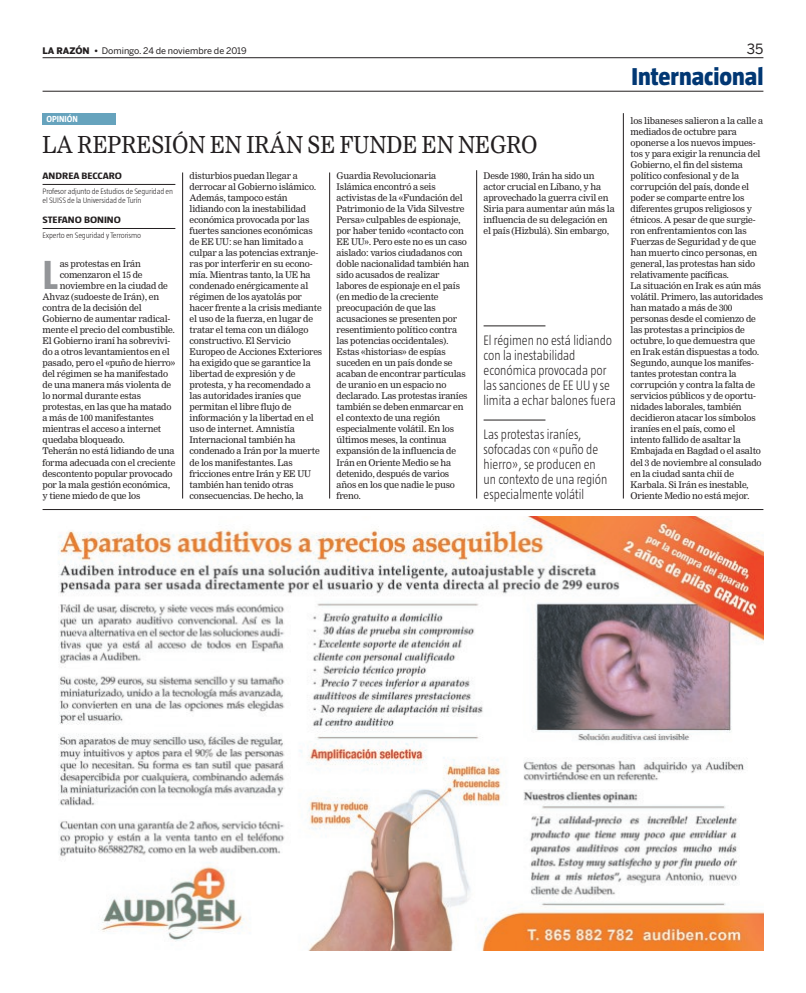
<style>
.page{position:relative;width:806px;height:993px;background:#fff}
.page>*{position:absolute;margin:0;border:0;box-sizing:border-box;transform-origin:0 0}
.t1{font:700 41.6px "Taz";color:#939598}
.t2{font:800 25px "Taz";color:#013773}
.t3{font:23px "Nimrod MT Std";color:#231f20;scale:.9 1}
.t4{font:300 14px/15px "Taz";color:#231f20;scale:.9 1}
.t5{font:14px "Benton Sans";color:#231f20}
.t6{font:700 9.5px "Taz";color:#231f20;scale:1.2 1}
.t7{font:9px/11px "Nimrod MT Std";letter-spacing:-.02em;color:#231f20}
.t8{font:9px "Benton Sans";color:#231f20}
.t9{font:700 9px "Taz";color:#fff}
.t10{font:300 8px/9px "Taz";letter-spacing:-.015em;color:#231f20}
.s1{font-weight:900}
</style>
<div class="page">
<hr style="left:43px;top:57px;width:720px;height:1px;background:#231f20">
<hr style="left:43px;top:91px;width:720px;height:1px;background:#231f20">
<hr style="left:43px;top:509px;width:720px;height:1px;background:#231f20">
<div style="left:43px;top:113px;width:73px;height:11px;background:#66a3bd"></div>
<hr style="left:182px;top:172px;width:1px;height:326px;background:#231f20">
<hr style="left:329px;top:172px;width:1px;height:326px;background:#231f20">
<hr style="left:476px;top:170px;width:1px;height:328px;background:#231f20">
<hr style="left:622px;top:113px;width:1px;height:385px;background:#231f20">
<hr style="left:43px;top:184px;width:132px;height:1px;background:#231f20">
<hr style="left:43px;top:228px;width:132px;height:1px;background:#231f20">
<hr style="left:483px;top:325px;width:62px;height:1px;background:#231f20">
<hr style="left:483px;top:419px;width:62px;height:1px;background:#231f20">
<img style="left:58px;top:516px;width:705px;height:434px">
<p class="t8" style="left:43px;top:47px;width:206px"><span class="s1">LA RAZÓN •</span> Domingo. 24 de noviembre de 2019</p>
<h3 class="t5" style="left:746px;top:43px;width:18px">35</h3>
<h2 class="t2" style="left:631px;top:60px;width:133px">Internacional</h2>
<p class="t9" style="left:46px;top:114px;width:33px">OPINIÓN</p>
<h3 class="t3" style="left:43px;top:131px;width:551px">LA REPRESIÓN EN IRÁN SE FUNDE EN NEGRO</h3>
<p class="t7" style="left:630px;top:115px;width:134px">los libaneses salieron a la calle a mediados de octubre para oponerse a los nuevos impues&shy;tos y para exigir la renuncia del<br>Gobierno, el fin del sistema político confesional y de la corrupción del país, donde el poder se comparte entre los diferentes grupos religiosos y étnicos. A pesar de que surgie&shy;ron enfrentamientos con las<br>Fuerzas de Seguridad y de que han muerto cinco personas, en general, las protestas han sido relativamente pacíficas.<br>La situación en Irak es aún más volátil. Primero, las autoridades han matado a más de 300 personas desde el comienzo de las protestas a principios de octubre, lo que demuestra que en Irak están dispuestas a todo.<br>Segundo, aunque los manifes&shy;tantes protestan contra la corrupción y contra la falta de servicios públicos y de oportu&shy;nidades laborales, también decidieron atacar los símbolos iraníes en el país, como el intento fallido de asaltar la<br>Embajada en Bagdad o el asalto del 3 de noviembre al consulado en la ciudad santa chií de<br>Karbala. Si Irán es inestable,<br>Oriente Medio no está mejor.</p>
<p class="t7" style="left:189px;top:170px;width:134px">disturbios puedan llegar a derrocar al Gobierno islámico.<br>Además, tampoco están lidiando con la inestabilidad económica provocada por las fuertes sanciones económicas de EE UU: se han limitado a culpar a las potencias extranje&shy;ras por interferir en su econo&shy;mía. Mientras tanto, la UE ha condenado enérgicamente al régimen de los ayatolás por hacer frente a la crisis mediante el uso de la fuerza, en lugar de tratar el tema con un diálogo constructivo. El Servicio<br>Europeo de Acciones Exteriores ha exigido que se garantice la libertad de expresión y de protesta, y ha recomendado a las autoridades iraníes que permitan el libre flujo de información y la libertad en el uso de internet. Amnistía<br>Internacional también ha condenado a Irán por la muerte de los manifestantes. Las fricciones entre Irán y EE UU también han tenido otras consecuencias. De hecho, la</p>
<p class="t7" style="left:336px;top:170px;width:134px">Guardia Revolucionaria<br>Islámica encontró a seis activistas de la «Fundación del<br>Patrimonio de la Vida Silvestre<br>Persa» culpables de espionaje, por haber tenido «contacto con<br>EE UU». Pero este no es un caso aislado: varios ciudadanos con doble nacionalidad también han sido acusados de realizar labores de espionaje en el país (en medio de la creciente preocupación de que las acusaciones se presenten por resentimiento político contra las potencias occidentales).<br>Estas «historias» de espías suceden en un país donde se acaban de encontrar partículas de uranio en un espacio no declarado. Las protestas iraníes también se deben enmarcar en el contexto de una región especialmente volátil. En los últimos meses, la continua expansión de la influencia de<br>Irán en Oriente Medio se ha detenido, después de varios años en los que nadie le puso freno.</p>
<p class="t7" style="left:483px;top:170px;width:133px">Desde 1980, Irán ha sido un actor crucial en Líbano, y ha aprovechado la guerra civil en<br>Siria para aumentar aún más la influencia de su delegación en el país (Hizbulá). Sin embargo,</p>
<p class="t6" style="left:43px;top:171px;width:68px">ANDREA BECCARO</p>
<p class="t10" style="left:43px;top:186px;width:132px">Profesor adjunto de Estudios de Seguridad en el SUISS de la Universidad de Turín</p>
<p class="t6" style="left:43px;top:215px;width:67px">STEFANO BONINO</p>
<p class="t10" style="left:43px;top:230px;width:100px">Experto en Seguridad y Terrorismo</p>
<h1 class="t1" style="left:43px;top:252px;width:17px">L</h1>
<p class="t7" style="left:60px;top:258px;width:83px">as protestas en Irán</p>
<p class="t7" style="left:60px;top:269px;width:84px">comenzaron el 15 de</p>
<p class="t7" style="left:60px;top:280px;width:110px">noviembre en la ciudad de</p>
<p class="t7" style="left:43px;top:291px;width:118px">Ahvaz (sudoeste de Irán), en</p>
<p class="t7" style="left:43px;top:302px;width:101px">contra de la decisión del</p>
<p class="t7" style="left:43px;top:313px;width:129px">Gobierno de aumentar radical-</p>
<p class="t7" style="left:43px;top:324px;width:134px">mente el precio del combustible.</p>
<p class="t7" style="left:43px;top:335px;width:129px">El Gobierno iraní ha sobrevivi-</p>
<p class="t7" style="left:43px;top:346px;width:129px">do a otros levantamientos en el</p>
<p class="t7" style="left:43px;top:357px;width:134px">pasado, pero el «puño de hierro»</p>
<p class="t7" style="left:43px;top:368px;width:127px">del régimen se ha manifestado</p>
<p class="t7" style="left:43px;top:379px;width:130px">de una manera más violenta de</p>
<p class="t7" style="left:43px;top:390px;width:100px">lo normal durante estas</p>
<p class="t7" style="left:43px;top:401px;width:130px">protestas, en las que ha matado</p>
<p class="t7" style="left:43px;top:412px;width:113px">a más de 100 manifestantes</p>
<p class="t7" style="left:43px;top:423px;width:120px">mientras el acceso a internet</p>
<p class="t7" style="left:43px;top:434px;width:84px">quedaba bloqueado.</p>
<p class="t7" style="left:43px;top:445px;width:133px">Teherán no está lidiando de una</p>
<p class="t7" style="left:43px;top:456px;width:134px">forma adecuada con el creciente</p>
<p class="t7" style="left:43px;top:467px;width:131px">descontento popular provocado</p>
<p class="t7" style="left:43px;top:478px;width:129px">por la mala gestión económica,</p>
<p class="t7" style="left:43px;top:489px;width:99px">y tiene miedo de que los</p>
<h3 class="t4" style="left:483px;top:332px;width:148px">El régimen no está lidiando con la inestabilidad económica provocada por las sanciones de EE UU y se limita a echar balones fuera</h3>
<h3 class="t4" style="left:483px;top:426px;width:139px">Las protestas iraníes, sofocadas con «puño de hierro», se producen en un contexto de una región especialmente volátil</h3>
</div>
